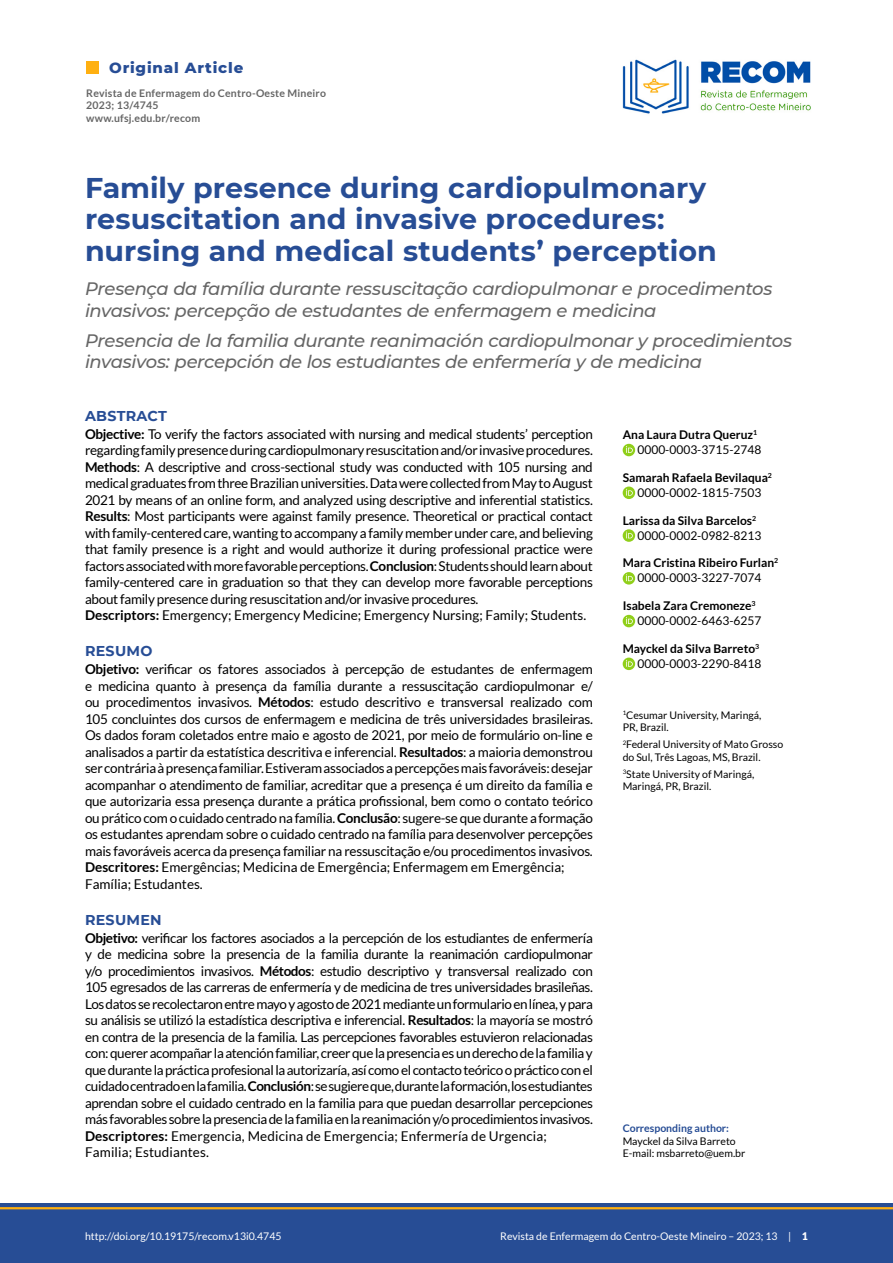
<style>
.page{position:relative;width:893px;height:1263px;background:#fff}
.page>*{position:absolute;margin:0;border:0;box-sizing:border-box;transform-origin:0 0}
.t1{font:700 28.5px/31.5px "Montserrat";color:#274d95}
.t2{font:italic 500 18px/21.6px "Montserrat";letter-spacing:-.02em;color:#666}
.t3{font:800 15px "Montserrat";letter-spacing:.055em;color:#274d95}
.t4{font:700 14.25px "Montserrat";letter-spacing:.02em;color:#274d95}
.t5{font:13.5px/16.5px "Lato";letter-spacing:-.025em;color:#000}
.t6{font:700 12px/15px "Lato";color:#000}
.t7{font:10.5px/12.6px "Lato";color:#000}
.t8{font:10.5px "Lato";color:#fff}
.t9{font:700 10.5px/12.6px "Lato";letter-spacing:.02em;color:#666}
.t10{font:700 10.5px "Lato";color:#274d95}
.s1{font-weight:700}
.s2{font-weight:400}
.s3{font-weight:900}
</style>
<div class="page">
<div style="left:0;top:1203px;width:893px;height:60px;background:#274d95"></div>
<div style="left:86px;top:61px;width:13px;height:13px;background:#ffb011"></div>
<hr style="left:0;top:1207px;width:893px;height:2px;background:#ffb011">
<img style="left:623px;top:59px;width:188px;height:55px">
<div style="left:623px;top:444px;width:12px;height:12px;background:#90cf1a;border-radius:50%"></div>
<svg style="left:626px;top:446px;width:7px;height:7px"></svg>
<div style="left:623px;top:487px;width:12px;height:12px;background:#90cf1a;border-radius:50%"></div>
<svg style="left:626px;top:489px;width:7px;height:7px"></svg>
<svg style="left:623px;top:529px;width:12px;height:13px"></svg>
<svg style="left:626px;top:532px;width:7px;height:6px"></svg>
<svg style="left:623px;top:572px;width:12px;height:13px"></svg>
<svg style="left:626px;top:574px;width:7px;height:7px"></svg>
<div style="left:623px;top:615px;width:12px;height:12px;background:#90cf1a;border-radius:50%"></div>
<svg style="left:626px;top:617px;width:7px;height:7px"></svg>
<div style="left:623px;top:658px;width:12px;height:12px;background:#90cf1a;border-radius:50%"></div>
<svg style="left:626px;top:660px;width:7px;height:7px"></svg>
<p class="t3" style="left:109px;top:57px;width:136px">Original Article</p>
<p class="t9" style="left:86px;top:86px;width:241px">Revista de Enfermagem do Centro-Oeste Mineiro<br>2023; 13/4745<br>www.ufsj.edu.br/recom</p>
<h1 class="t1" style="left:85px;top:170px;width:633px">Family presence during cardiopulmonary resuscitation and invasive procedures: nursing and medical students’ perception</h1>
<h2 class="t2" style="left:85px;top:277px;width:689px">Presença da família durante ressuscitação cardiopulmonar e procedimentos invasivos: percepção de estudantes de enfermagem e medicina</h2>
<h2 class="t2" style="left:85px;top:329px;width:708px">Presencia de la familia durante reanimación cardiopulmonar y procedimientos invasivos: percepción de los estudiantes de enfermería y de medicina</h2>
<p class="t4" style="left:85px;top:405px;width:83px">ABSTRACT</p>
<p class="t5" style="left:85px;top:425px;width:509px"><span class="s1">Objective:</span> To verify the factors associated with nursing and medical students’ perception regarding family presence during cardiopulmonary resuscitation and/or invasive procedures.<br><span class="s1">Methods</span>: A descriptive and cross-sectional study was conducted with 105 nursing and medical graduates from three Brazilian universities. Data were collected from May to August 2021 by means of an online form, and analyzed using descriptive and inferential statistics.<br><span class="s1">Results</span>: Most participants were against family presence. Theoretical or practical contact with family-centered care, wanting to accompany a family member under care, and believing that family presence is a right and would authorize it during professional practice were factors associated with more favorable perceptions. <span class="s1">Conclusion</span>: Students should learn about family-centered care in graduation so that they can develop more favorable perceptions about family presence during resuscitation and/or invasive procedures.<br><span class="s1">Descriptors:</span> Emergency; Emergency Medicine; Emergency Nursing; Family; Students.</p>
<p class="t4" style="left:85px;top:641px;width:69px">RESUMO</p>
<p class="t5" style="left:85px;top:661px;width:509px"><span class="s1">Objetivo:</span> verificar os fatores associados à percepção de estudantes de enfermagem e medicina quanto à presença da família durante a ressuscitação cardiopulmonar e/ ou procedimentos invasivos. <span class="s1">Métodos</span>: estudo descritivo e transversal realizado com 105 concluintes dos cursos de enfermagem e medicina de três universidades brasileiras.<br>Os dados foram coletados entre maio e agosto de 2021, por meio de formulário on-line e analisados a partir da estatística descritiva e inferencial. <span class="s1">Resultados</span>: a maioria demonstrou ser contrária à presença familiar. Estiveram associados a percepções mais favoráveis: desejar acompanhar o atendimento de familiar, acreditar que a presença é um direito da família e que autorizaria essa presença durante a prática profissional, bem como o contato teórico ou prático com o cuidado centrado na família. <span class="s1">Conclusão</span>: sugere-se que durante a formação os estudantes aprendam sobre o cuidado centrado na família para desenvolver percepções mais favoráveis acerca da presença familiar na ressuscitação e/ou procedimentos invasivos.<br><span class="s1">Descritores:</span> Emergências; Medicina de Emergência; Enfermagem em Emergência; Família; Estudantes.</p>
<p class="t4" style="left:85px;top:909px;width:78px">RESUMEN</p>
<p class="t5" style="left:85px;top:929px;width:509px"><span class="s1">Objetivo:</span> verificar los factores asociados a la percepción de los estudiantes de enfermería y de medicina sobre la presencia de la familia durante la reanimación cardiopulmonar y/o procedimientos invasivos. <span class="s1">Métodos</span>: estudio descriptivo y transversal realizado con 105 egresados de las carreras de enfermería y de medicina de tres universidades brasileñas.<br>Los datos se recolectaron entre mayo y agosto de 2021 mediante un formulario en línea, y para su análisis se utilizó la estadística descriptiva e inferencial. <span class="s1">Resultados</span>: la mayoría se mostró en contra de la presencia de la familia. Las percepciones favorables estuvieron relacionadas con: querer acompañar la atención familiar, creer que la presencia es un derecho de la familia y que durante la práctica profesional la autorizaría, así como el contacto teórico o práctico con el cuidado centrado en la familia. <span class="s1">Conclusión</span>: se sugiere que, durante la formación, los estudiantes aprendan sobre el cuidado centrado en la familia para que puedan desarrollar percepciones más favorables sobre la presencia de la familia en la reanimación y/o procedimientos invasivos.<br><span class="s1">Descriptores:</span> Emergencia, Medicina de Emergencia; Enfermería de Urgencia; Familia; Estudiantes.</p>
<p class="t6" style="left:637px;top:427px;width:125px;text-indent:-15px">Ana Laura Dutra Queruz<sup>1<br></sup><span class="s2">0000-0003-3715-2748</span></p>
<p class="t6" style="left:623px;top:470px;width:151px;text-align:center">Samarah Rafaela Bevilaqua<sup>2<br></sup><span class="s2">0000-0002-1815-7503</span></p>
<p class="t6" style="left:637px;top:513px;width:125px;text-indent:-15px">Larissa da Silva Barcelos<sup>2<br></sup><span class="s2">0000-0002-0982-8213</span></p>
<p class="t6" style="left:623px;top:555px;width:157px;text-align:center">Mara Cristina Ribeiro Furlan<sup>2<br></sup><span class="s2">0000-0003-3227-7074</span></p>
<p class="t6" style="left:637px;top:598px;width:125px;text-indent:-15px">Isabela Zara Cremoneze<sup>3<br></sup><span class="s2">0000-0002-6463-6257</span></p>
<p class="t6" style="left:623px;top:641px;width:140px;text-align:right">Mayckel da Silva Barreto<sup>3<br></sup><span class="s2">0000-0003-2290-8418</span></p>
<p class="t7" style="left:623px;top:709px;width:140px"><sup>1</sup>Cesumar University, Maringá,<br>PR, Brazil.</p>
<p class="t7" style="left:623px;top:738px;width:162px"><sup>2</sup>Federal University of Mato Grosso do Sul, Três Lagoas, MS, Brazil.</p>
<p class="t7" style="left:623px;top:767px;width:133px"><sup>3</sup>State University of Maringá,<br>Maringá, PR, Brazil.</p>
<p class="t10" style="left:623px;top:1122px;width:108px">Corresponding author:</p>
<p class="t7" style="left:623px;top:1134px;width:124px">Mayckel da Silva Barreto<br>E-mail: msbarreto@uem.br</p>
<p class="t8" style="left:85px;top:1230px;width:198px">http://doi.org/10.19175/recom.v13i0.4745</p>
<p class="t8" style="left:500px;top:1230px;width:309px">Revista de Enfermagem do Centro-Oeste Mineiro – 2023; 13 | <span class="s3">1</span></p>
</div>
